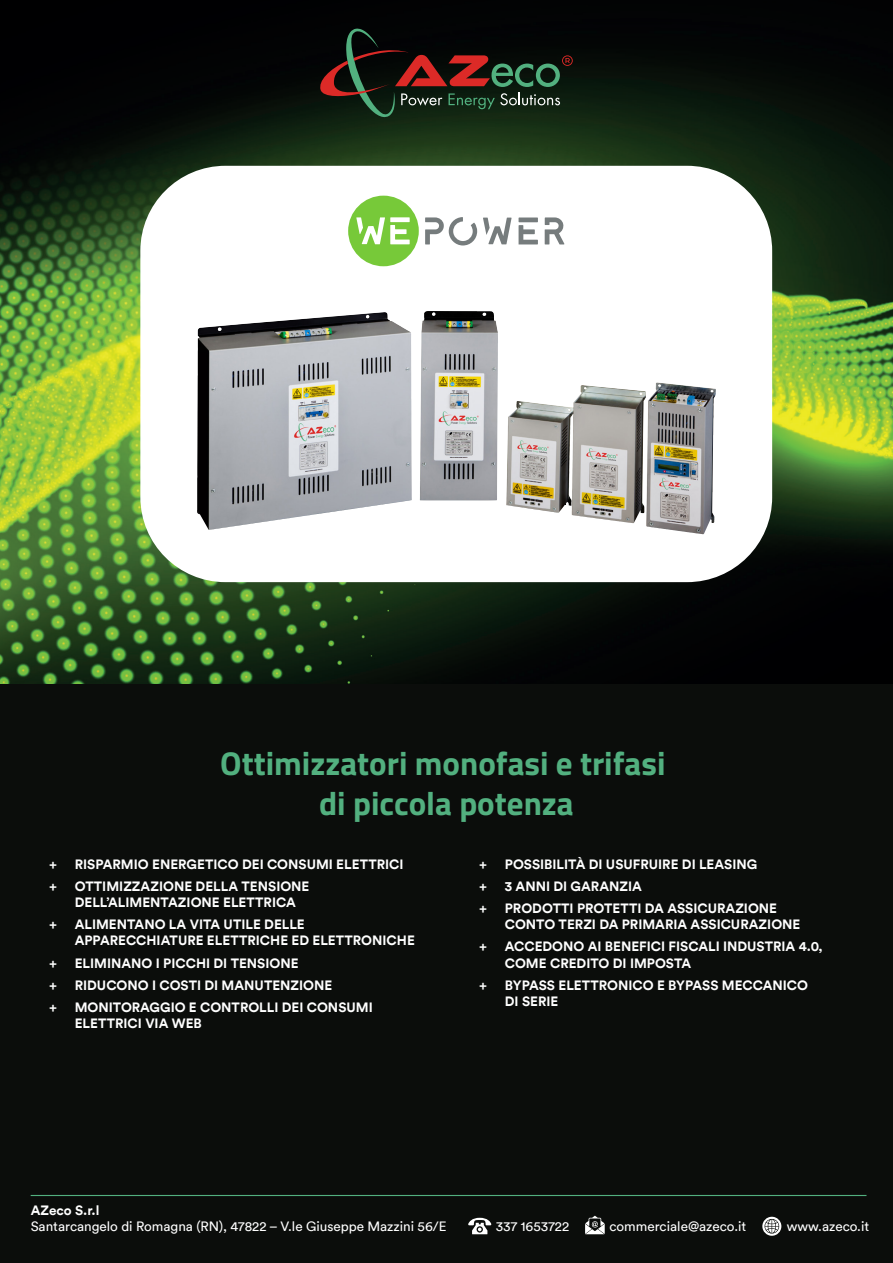
<style>
.page{position:relative;width:893px;height:1263px;background:#fff}
.page>*{position:absolute;margin:0;border:0;box-sizing:border-box;transform-origin:0 0}
.t1{font:700 33px/39.6px "Titillium Web";color:#52b07f;text-align:center}
.t2{font:700 13.5px/16.2px "Circular";color:#fff}
.t3{font:13.5px "Circular";color:#fff}
</style>
<div class="page">
<img style="left:0;top:0;width:893px;height:685px">
<svg style="left:318px;top:28px;width:255px;height:89px;background:#242017"></svg>
<svg style="left:140px;top:166px;width:632px;height:416px"></svg>
<div style="left:348px;top:196px;width:71px;height:70px;background:#77c939;border-radius:50%"></div>
<svg style="left:356px;top:217px;width:54px;height:27px"></svg>
<div style="left:390px;top:217px;width:20px;height:5px;background:#fff"></div>
<svg style="left:483px;top:218px;width:29px;height:26px"></svg>
<svg style="left:519px;top:225px;width:19px;height:19px"></svg>
<div style="left:519px;top:217px;width:19px;height:5px;background:#767c7d"></div>
<svg style="left:425px;top:217px;width:52px;height:29px"></svg>
<svg style="left:545px;top:217px;width:19px;height:27px"></svg>
<img style="left:322px;top:311px;width:176px;height:189px">
<div style="left:0;top:685px;width:893px;height:578px;background:#0b0d0b"></div>
<svg style="left:762px;top:1217px;width:19px;height:19px"></svg>
<svg style="left:585px;top:1216px;width:20px;height:18px"></svg>
<svg style="left:468px;top:1218px;width:23px;height:16px"></svg>
<hr style="left:31px;top:1195px;width:835px;height:1px;background:#52b07f">
<h1 class="t1" style="left:220px;top:743px;width:447px">Ottimizzatori monofasi e trifasi di piccola potenza</h1>
<p class="t2" style="left:49px;top:855px;width:9px">+</p>
<p class="t2" style="left:75px;top:855px;width:330px">RISPARMIO ENERGETICO DEI CONSUMI ELETTRICI</p>
<p class="t2" style="left:49px;top:878px;width:9px">+</p>
<p class="t2" style="left:75px;top:878px;width:236px">OTTIMIZZAZIONE DELLA TENSIONE<br>DELL’ALIMENTAZIONE ELETTRICA</p>
<p class="t2" style="left:49px;top:916px;width:9px">+</p>
<p class="t2" style="left:75px;top:916px;width:342px">ALIMENTANO LA VITA UTILE DELLE<br>APPARECCHIATURE ELETTRICHE ED ELETTRONICHE</p>
<p class="t2" style="left:49px;top:954px;width:9px">+</p>
<p class="t2" style="left:75px;top:954px;width:225px">ELIMINANO I PICCHI DI TENSIONE</p>
<p class="t2" style="left:49px;top:977px;width:9px">+</p>
<p class="t2" style="left:75px;top:977px;width:259px">RIDUCONO I COSTI DI MANUTENZIONE</p>
<p class="t2" style="left:49px;top:999px;width:9px">+</p>
<p class="t2" style="left:75px;top:999px;width:300px">MONITORAGGIO E CONTROLLI DEI CONSUMI<br>ELETTRICI VIA WEB</p>
<p class="t2" style="left:479px;top:855px;width:9px">+</p>
<p class="t2" style="left:505px;top:855px;width:254px">POSSIBILITÀ DI USUFRUIRE DI LEASING</p>
<p class="t2" style="left:479px;top:878px;width:9px">+</p>
<p class="t2" style="left:505px;top:878px;width:139px">3 ANNI DI GARANZIA</p>
<p class="t2" style="left:479px;top:900px;width:9px">+</p>
<p class="t2" style="left:505px;top:900px;width:297px">PRODOTTI PROTETTI DA ASSICURAZIONE<br>CONTO TERZI DA PRIMARIA ASSICURAZIONE</p>
<p class="t2" style="left:479px;top:938px;width:9px">+</p>
<p class="t2" style="left:505px;top:938px;width:319px">ACCEDONO AI BENEFICI FISCALI INDUSTRIA 4.0,<br>COME CREDITO DI IMPOSTA</p>
<p class="t2" style="left:479px;top:977px;width:9px">+</p>
<p class="t2" style="left:505px;top:977px;width:305px">BYPASS ELETTRONICO E BYPASS MECCANICO<br>DI SERIE</p>
<p class="t2" style="left:31px;top:1202px;width:70px">AZeco S.r.l</p>
<p class="t3" style="left:31px;top:1218px;width:417px">Santarcangelo di Romagna (RN), 47822 – V.le Giuseppe Mazzini 56/E</p>
<p class="t3" style="left:496px;top:1218px;width:75px">337 1653722</p>
<p class="t3" style="left:609px;top:1218px;width:138px">commerciale@azeco.it</p>
<p class="t3" style="left:787px;top:1218px;width:84px">www.azeco.it</p>
</div>
